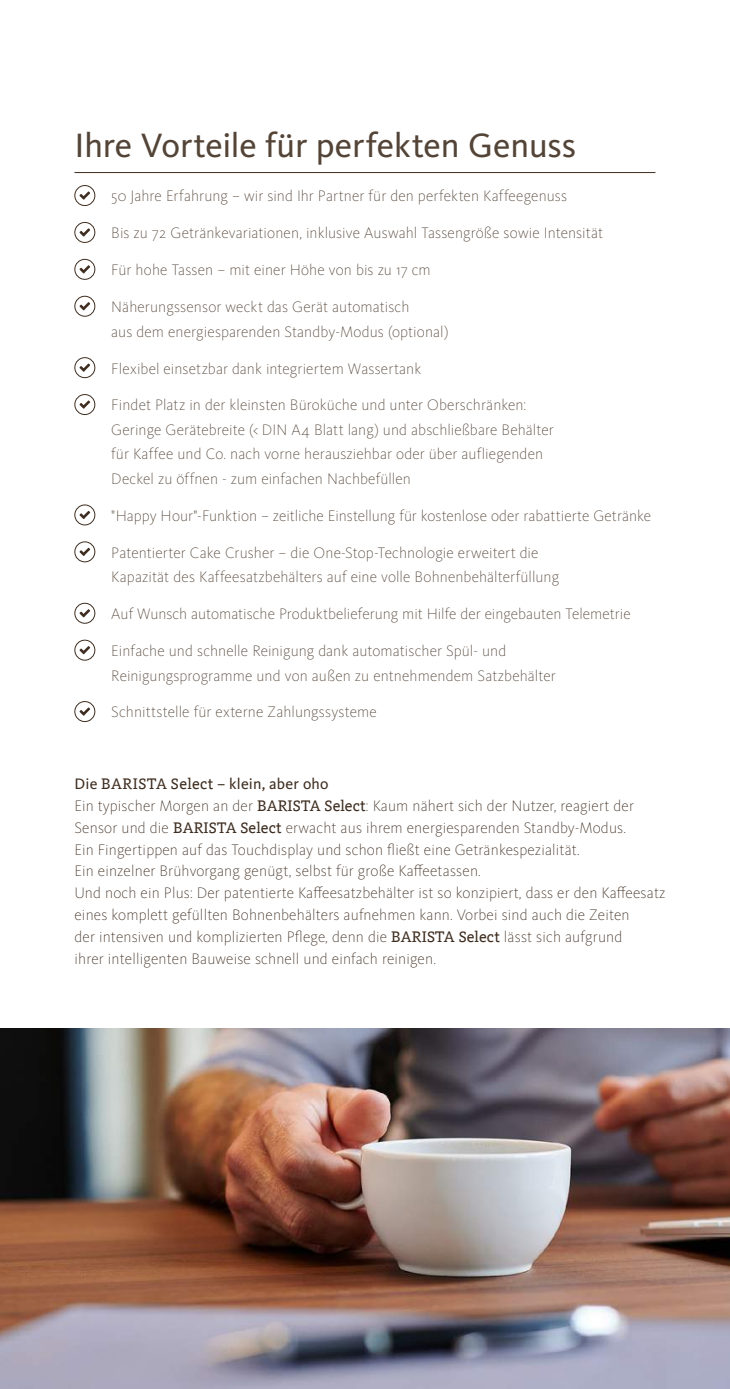
<style>
.page{position:relative;width:730px;height:1389px;background:#fff}
.page>*{position:absolute;margin:0;border:0;box-sizing:border-box;transform-origin:0 0}
.t1{font:35px "Kievit OT";letter-spacing:-.005em;color:#534437}
.t2{font:200 15.75px/24.5px "Kievit OT";letter-spacing:.005em;color:#534437}
.t3{font:200 15.75px/21.7px "Kievit OT";letter-spacing:.01em;color:#3e2d20}
.s1{font-weight:400}
.s2{font-family:"Kievit Slab Offc";font-weight:400}
</style>
<div class="page">
<img style="left:1px;top:1029px;width:728px;height:360px">
<hr style="left:729px;top:0;width:1px;height:1389px;background:#3e2d20">
<svg style="left:0;top:0;width:1px;height:1389px"></svg>
<hr style="left:74px;top:172px;width:581px;height:1px;background:#3e2d20">
<div style="left:74px;top:185px;width:21px;height:21px;border:1px solid #3e2d20;border-radius:50%"></div>
<svg style="left:79px;top:191px;width:11px;height:9px"></svg>
<div style="left:74px;top:222px;width:21px;height:21px;border:1px solid #3e2d20;border-radius:50%"></div>
<svg style="left:79px;top:228px;width:11px;height:9px"></svg>
<div style="left:74px;top:259px;width:21px;height:21px;border:1px solid #3e2d20;border-radius:50%"></div>
<svg style="left:79px;top:265px;width:11px;height:8px"></svg>
<div style="left:74px;top:296px;width:21px;height:21px;border:1px solid #3e2d20;border-radius:50%"></div>
<svg style="left:79px;top:302px;width:11px;height:8px"></svg>
<div style="left:74px;top:357px;width:21px;height:21px;border:1px solid #3e2d20;border-radius:50%"></div>
<svg style="left:79px;top:364px;width:11px;height:8px"></svg>
<div style="left:74px;top:394px;width:21px;height:21px;border:1px solid #3e2d20;border-radius:50%"></div>
<svg style="left:79px;top:400px;width:11px;height:9px"></svg>
<div style="left:74px;top:505px;width:21px;height:20px;border:1px solid #3e2d20;border-radius:50%"></div>
<svg style="left:79px;top:511px;width:11px;height:8px"></svg>
<div style="left:74px;top:542px;width:21px;height:20px;border:1px solid #3e2d20;border-radius:50%"></div>
<svg style="left:79px;top:548px;width:11px;height:8px"></svg>
<div style="left:74px;top:603px;width:21px;height:21px;border:1px solid #3e2d20;border-radius:50%"></div>
<svg style="left:79px;top:609px;width:11px;height:8px"></svg>
<div style="left:74px;top:640px;width:21px;height:21px;border:1px solid #3e2d20;border-radius:50%"></div>
<svg style="left:79px;top:646px;width:11px;height:8px"></svg>
<div style="left:74px;top:701px;width:21px;height:21px;border:1px solid #3e2d20;border-radius:50%"></div>
<svg style="left:79px;top:707px;width:11px;height:9px"></svg>
<h1 class="t1" style="left:74px;top:126px;width:503px">Ihre Vorteile für perfekten Genuss</h1>
<p class="t2" style="left:111px;top:184px;width:457px">50 Jahre Erfahrung – wir sind Ihr Partner für den perfekten Kaffeegenuss</p>
<p class="t2" style="left:111px;top:221px;width:493px">Bis zu 72 Getränkevariationen, inklusive Auswahl Tassengröße sowie Intensität</p>
<p class="t2" style="left:111px;top:258px;width:321px">Für hohe Tassen – mit einer Höhe von bis zu 17 cm</p>
<p class="t2" style="left:111px;top:295px;width:338px">Näherungssensor weckt das Gerät automatisch<br>aus dem energiesparenden Standby-Modus (optional)</p>
<p class="t2" style="left:111px;top:356px;width:311px">Flexibel einsetzbar dank integriertem Wassertank</p>
<p class="t2" style="left:111px;top:393px;width:444px">Findet Platz in der kleinsten Büroküche und unter Oberschränken:<br>Geringe Gerätebreite (&lt; DIN A4 Blatt lang) und abschließbare Behälter für Kaffee und Co. nach vorne herausziehbar oder über aufliegenden Deckel zu öffnen - zum einfachen Nachbefüllen</p>
<p class="t2" style="left:111px;top:504px;width:541px">"Happy Hour"-Funktion – zeitliche Einstellung für kostenlose oder rabattierte Getränke</p>
<p class="t2" style="left:111px;top:541px;width:449px">Patentierter Cake Crusher – die One-Stop-Technologie erweitert die<br>Kapazität des Kaffeesatzbehälters auf eine volle Bohnenbehälterfüllung</p>
<p class="t2" style="left:111px;top:602px;width:521px">Auf Wunsch automatische Produktbelieferung mit Hilfe der eingebauten Telemetrie</p>
<p class="t2" style="left:111px;top:639px;width:446px">Einfache und schnelle Reinigung dank automatischer Spül- und<br>Reinigungsprogramme und von außen zu entnehmendem Satzbehälter</p>
<p class="t2" style="left:111px;top:700px;width:267px">Schnittstelle für externe Zahlungssysteme</p>
<p class="t3" style="left:74px;top:773px;width:592px"><span class="s1">Die</span> <span class="s2">BARISTA Select</span> <span class="s1">– klein, aber oho<br></span>Ein typischer Morgen an der <span class="s2">BARISTA Select</span>: Kaum nähert sich der Nutzer, reagiert der Sensor und die <span class="s2">BARISTA Select</span> erwacht aus ihrem energiesparenden Standby-Modus.<br>Ein Fingertippen auf das Touchdisplay und schon fließt eine Getränkespezialität.<br>Ein einzelner Brühvorgang genügt, selbst für große Kaffeetassen.<br>Und noch ein Plus: Der patentierte Kaffeesatzbehälter ist so konzipiert, dass er den Kaffeesatz eines komplett gefüllten Bohnenbehälters aufnehmen kann. Vorbei sind auch die Zeiten<br>der intensiven und komplizierten Pflege, denn die <span class="s2">BARISTA Select</span> lässt sich aufgrund<br>ihrer intelligenten Bauweise schnell und einfach reinigen.</p>
</div>
